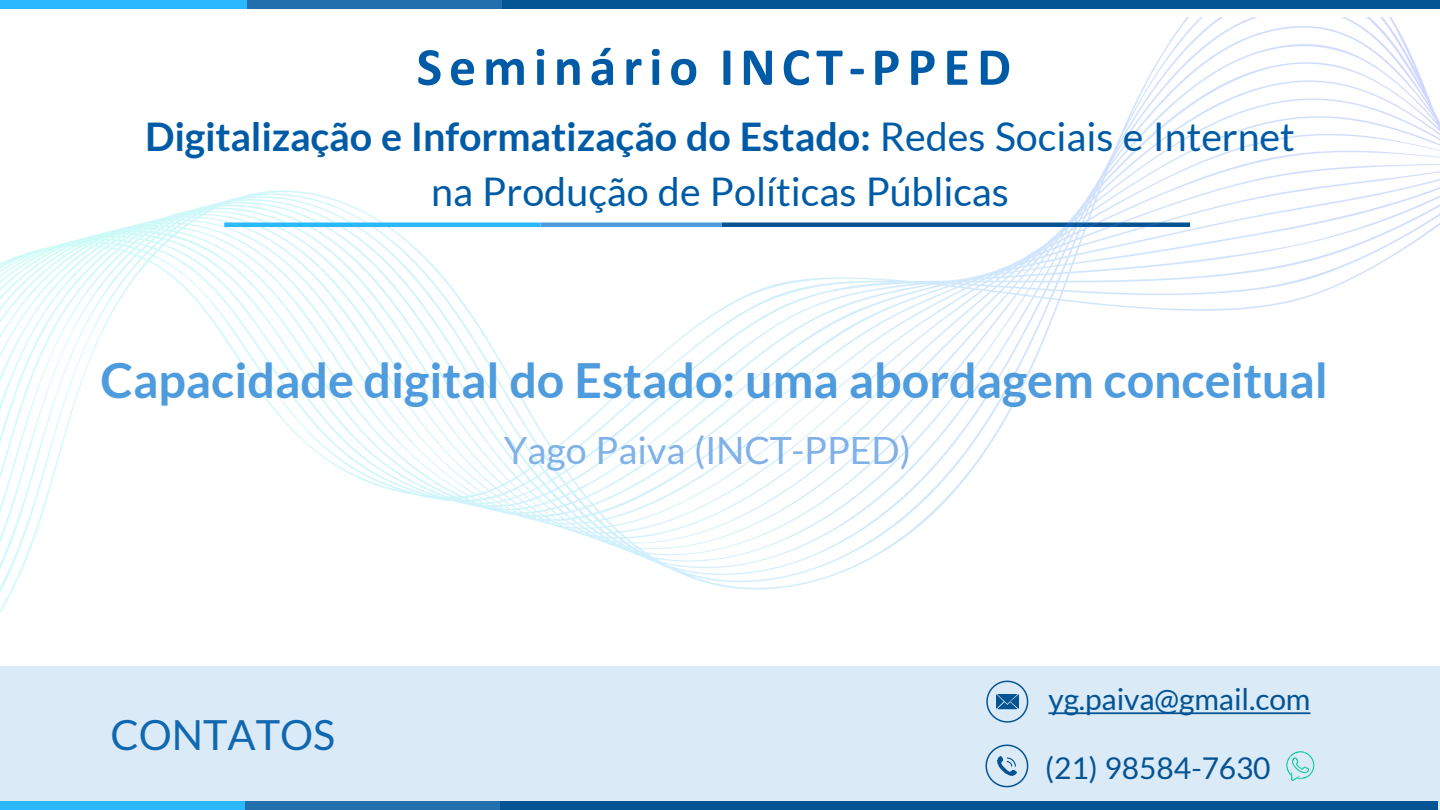
<style>
.page{position:relative;width:1440px;height:810px;background:#fff}
.page>*{position:absolute;margin:0;border:0;box-sizing:border-box;transform-origin:0 0}
.t1{font:700 54px "Calibri";letter-spacing:.125em;color:#005ba6}
.t2{font:700 48.5px "Lato";color:#4e9cdd}
.t3{font:41.5px "Lato";letter-spacing:-.005em;color:#005ba6}
.t4{font:39.5px/55.4px "Lato";color:#005ba6;text-align:center}
.t5{font:37.6px "Lato";color:#80b1e8}
.t6{font:30px "Lato";letter-spacing:-.005em;color:#045393}
.s1{font-weight:700}
</style>
<div class="page">
<div style="left:0;top:0;width:248px;height:9px;background:#2ab8ff"></div>
<div style="left:248px;top:0;width:255px;height:9px;background:#236eac"></div>
<div style="left:503px;top:0;width:937px;height:9px;background:#045393"></div>
<div style="left:0;top:666px;width:1440px;height:144px;background:#daeaf7"></div>
<div style="left:0;top:802px;width:246px;height:8px;background:#2ab8ff"></div>
<div style="left:246px;top:802px;width:255px;height:8px;background:#236eac"></div>
<div style="left:501px;top:802px;width:937px;height:8px;background:#045393"></div>
<svg style="left:986px;top:681px;width:42px;height:42px"></svg>
<svg style="left:985px;top:744px;width:43px;height:43px"></svg>
<img style="left:997px;top:756px;width:20px;height:20px">
<svg style="left:1286px;top:751px;width:28px;height:30px"></svg>
<svg style="left:1048px;top:712px;width:262px;height:2px"></svg>
<img style="left:0;top:17px;width:1440px;height:596px">
<h1 class="t1" style="left:417px;top:29px;width:596px">Seminário INCT-PPED</h1>
<h1 class="t4" style="left:145px;top:108px;width:1151px"><span class="s1">Digitalização e Informatização do Estado:</span> Redes Sociais e Internet na Produção de Políticas Públicas</h1>
<p class="t2" style="left:101px;top:352px;width:1229px">Capacidade digital do Estado: uma abordagem conceitual</p>
<p class="t5" style="left:504px;top:430px;width:409px">Yago Paiva (INCT-PPED)</p>
<p class="t3" style="left:111px;top:712px;width:226px">CONTATOS</p>
<p class="t6" style="left:1048px;top:683px;width:264px">yg.paiva@gmail.com</p>
<p class="t6" style="left:1045px;top:752px;width:227px">(21) 98584-7630</p>
</div>
